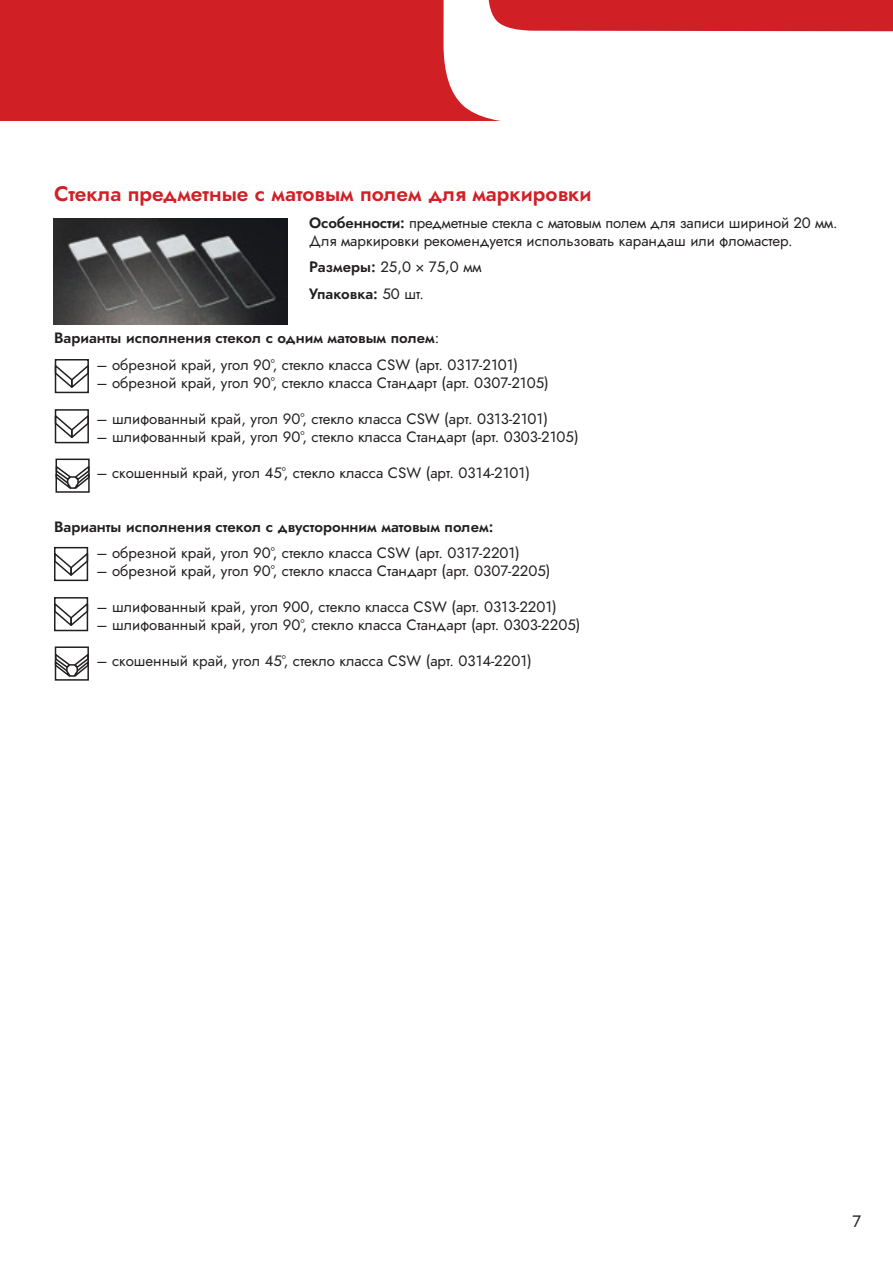
<style>
.page{position:relative;width:893px;height:1263px;background:#fff}
.page>*{position:absolute;margin:0;border:0;box-sizing:border-box;transform-origin:0 0}
.t1{font:600 21px "Jost";color:#d11f26}
.t2{font:16.5px "Jost";color:#231f20}
.t3{font:15px/18px "Jost";color:#231f20}
.t4{font:600 15px "Jost";color:#231f20}
.s1{font-weight:600}
.s2{font-weight:400}
</style>
<div class="page">
<div style="left:0;top:0;width:893px;height:120px;background:#d11f26"></div>
<svg style="left:443px;top:0;width:450px;height:121px;fill:#fff"></svg>
<div style="left:55px;top:359px;width:34px;height:34px;border:2px solid #231f20"></div>
<svg style="left:54px;top:364px;width:35px;height:26px"></svg>
<div style="left:56px;top:459px;width:34px;height:34px;border:2px solid #231f20"></div>
<svg style="left:55px;top:464px;width:35px;height:29px"></svg>
<div style="left:55px;top:409px;width:34px;height:34px;border:2px solid #231f20"></div>
<svg style="left:54px;top:414px;width:35px;height:27px"></svg>
<div style="left:54px;top:547px;width:34px;height:34px;border:2px solid #231f20"></div>
<svg style="left:54px;top:551px;width:35px;height:27px"></svg>
<div style="left:55px;top:646px;width:34px;height:35px;border:2px solid #231f20"></div>
<svg style="left:54px;top:651px;width:35px;height:30px"></svg>
<div style="left:54px;top:597px;width:34px;height:34px;border:2px solid #231f20"></div>
<svg style="left:54px;top:602px;width:35px;height:26px"></svg>
<img style="left:53px;top:218px;width:234px;height:107px">
<p class="t1" style="left:54px;top:180px;width:539px">Стекла предметные с матовым полем для маркировки</p>
<p class="t3" style="left:309px;top:214px;width:530px"><span class="s1">Особенности:</span> предметные стекла с матовым полем для записи шириной 20 мм.<br>Для маркировки рекомендуется использовать карандаш или фломастер.</p>
<p class="t3" style="left:309px;top:258px;width:174px"><span class="s1">Размеры:</span> 25,0 × 75,0 мм</p>
<p class="t4" style="left:309px;top:283px;width:116px">Упаковка: <span class="s2">50 шт.</span></p>
<p class="t4" style="left:54px;top:328px;width:387px">Варианты исполнения стекол с одним матовым полем<span class="s2">:</span></p>
<p class="t3" style="left:97px;top:356px;width:423px">– обрезной край, угол 90°, стекло класса CSW (арт. 0317-2101)</p>
<p class="t3" style="left:97px;top:374px;width:454px">– обрезной край, угол 90°, стекло класса Стандарт (арт. 0307-2105)</p>
<p class="t3" style="left:97px;top:410px;width:453px">– шлифованный край, угол 90°, стекло класса CSW (арт. 0313-2101)</p>
<p class="t3" style="left:97px;top:428px;width:484px">– шлифованный край, угол 90°, стекло класса Стандарт (арт. 0303-2105)</p>
<p class="t3" style="left:97px;top:464px;width:435px">– скошенный край, угол 45°, стекло класса CSW (арт. 0314-2101)</p>
<p class="t4" style="left:54px;top:516px;width:441px">Варианты исполнения стекол с двусторонним матовым полем:</p>
<p class="t3" style="left:97px;top:544px;width:425px">– обрезной край, угол 90°, стекло класса CSW (арт. 0317-2201)</p>
<p class="t3" style="left:97px;top:562px;width:456px">– обрезной край, угол 90°, стекло класса Стандарт (арт. 0307-2205)</p>
<p class="t3" style="left:97px;top:598px;width:462px">– шлифованный край, угол 900, стекло класса CSW (арт. 0313-2201)</p>
<p class="t3" style="left:97px;top:616px;width:485px">– шлифованный край, угол 90°, стекло класса Стандарт (арт. 0303-2205)</p>
<p class="t3" style="left:97px;top:652px;width:437px">– скошенный край, угол 45°, стекло класса CSW (арт. 0314-2201)</p>
<p class="t2" style="left:852px;top:1209px;width:10px">7</p>
</div>
